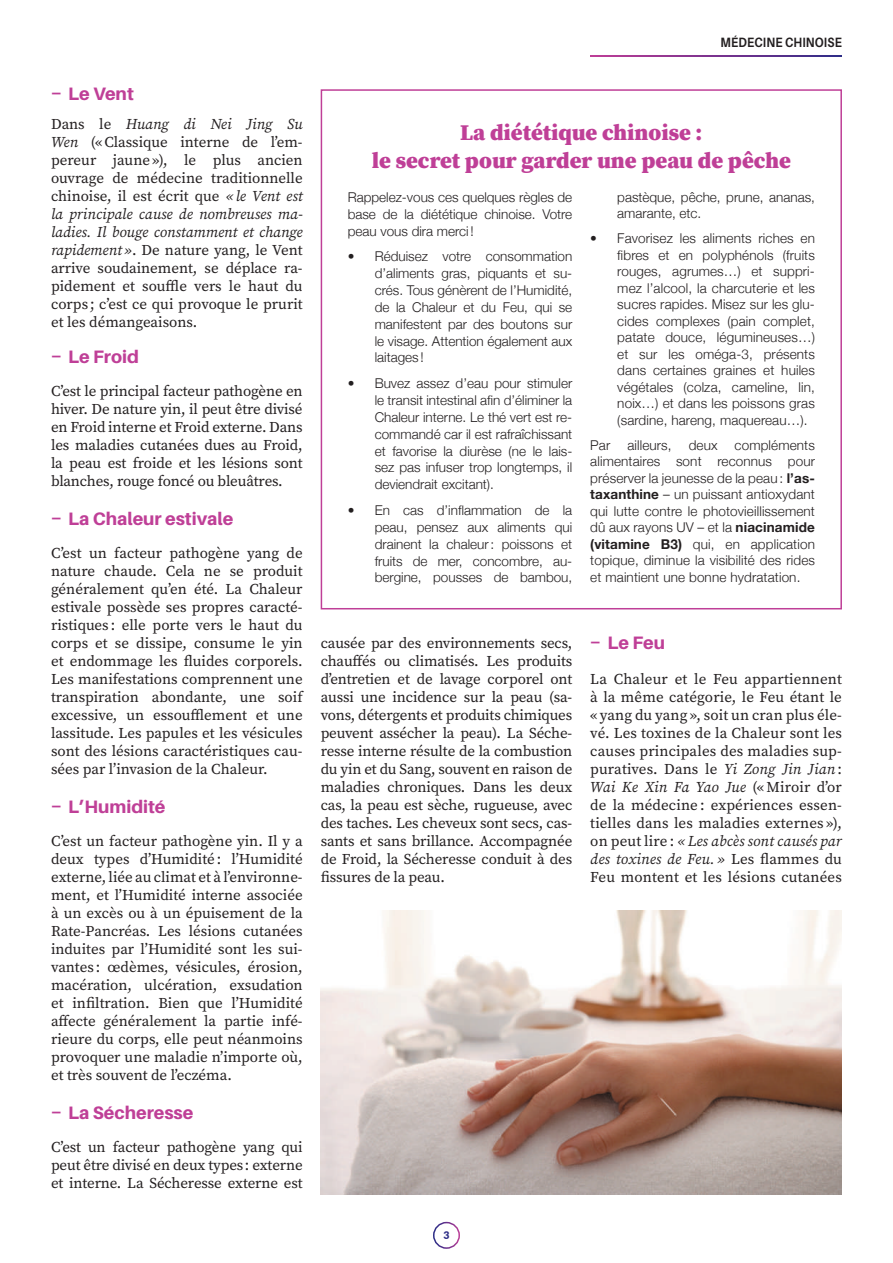
<style>
.page{position:relative;width:893px;height:1263px;background:#fff}
.page>*{position:absolute;margin:0;border:0;box-sizing:border-box;transform-origin:0 0}
.t1{font:900 22.5px/28.5px "Source Serif Pro";color:#bf3f97;text-align:center}
.t2{font:800 18px "Aileron";color:#bf3f97}
.t3{font:15px/18px "Source Serif Pro";letter-spacing:-.01em;color:#231f20;text-align:justify}
.t4{font:300 13.5px/16.5px "Helvetica Neue";color:#231f20;text-align:justify}
.t5{font:700 13.5px "Aileron";letter-spacing:.01em;color:#231f20;scale:.86 1}
.t6{font:900 10.5px "Lato";color:#2d2d86}
.s1{font-family:"Arial";font-weight:400}
.s2{font-style:italic}
.s3{font-weight:700}
</style>
<div class="page">
<div style="left:433px;top:1222px;width:27px;height:27px;border:2px solid #fff;border-radius:50%"></div>
<svg style="left:590px;top:56px;width:252px;height:1px"></svg>
<img style="left:321px;top:911px;width:521px;height:284px">
<div style="left:321px;top:89px;width:521px;height:520px;border:2px solid #bf3f97"></div>
<p class="t2" style="left:51px;top:84px;width:84px"><span class="s1">−</span> Le Vent</p>
<p class="t3" style="left:51px;top:115px;width:253px">Dans le <span class="s2">Huang di Nei Jing Su Wen</span> («Classique interne de l’em&shy;pereur jaune»), le plus ancien ouvrage de médecine traditionnelle chinoise, il est écrit que <span class="s2">«le Vent est la principale cause de nombreuses ma&shy;ladies. Il bouge constamment et change rapidement»</span>. De nature yang, le Vent arrive soudainement, se déplace ra&shy;pidement et souffle vers le haut du corps ; c’est ce qui provoque le prurit et les démangeaisons.</p>
<p class="t2" style="left:51px;top:347px;width:89px"><span class="s1">−</span> Le Froid</p>
<p class="t3" style="left:51px;top:382px;width:253px">C’est le principal facteur pathogène en hiver. De nature yin, il peut être divisé en Froid interne et Froid externe. Dans les maladies cutanées dues au Froid, la peau est froide et les lésions sont blanches, rouge foncé ou bleuâtres.</p>
<p class="t2" style="left:51px;top:509px;width:184px"><span class="s1">−</span> La Chaleur estivale</p>
<p class="t3" style="left:51px;top:544px;width:253px">C’est un facteur pathogène yang de nature chaude. Cela ne se produit généralement qu’en été. La Chaleur estivale possède ses propres caracté&shy;ristiques : elle porte vers le haut du corps et se dissipe, consume le yin et endommage les fluides corporels.<br>Les manifestations comprennent une transpiration abondante, une soif excessive, un essoufflement et une lassitude. Les papules et les vésicules sont des lésions caractéristiques cau&shy;sées par l’invasion de la Chaleur.</p>
<p class="t2" style="left:51px;top:797px;width:116px"><span class="s1">−</span> L’Humidité</p>
<p class="t3" style="left:51px;top:832px;width:253px">C’est un facteur pathogène yin. Il y a deux types d’Humidité: l’Humidité externe, liée au climat et à l’environne&shy;ment, et l’Humidité interne associée à un excès ou à un épuisement de la Rate-Pancréas. Les lésions cutanées induites par l’Humidité sont les sui&shy;vantes : œdèmes, vésicules, érosion, macération, ulcération, exsudation et infiltration. Bien que l’Humidité affecte généralement la partie infé&shy;rieure du corps, elle peut néanmoins provoquer une maladie n’importe où, et très souvent de l’eczéma.</p>
<p class="t2" style="left:51px;top:1103px;width:144px"><span class="s1">−</span> La Sécheresse</p>
<p class="t3" style="left:51px;top:1138px;width:253px">C’est un facteur pathogène yang qui peut être divisé en deux types: externe et interne. La Sécheresse externe est</p>
<p class="t5" style="left:721px;top:34px;width:143px">MÉDECINE CHINOISE</p>
<h1 class="t1" style="left:372px;top:117px;width:421px">La diététique chinoise :<br>le secret pour garder une peau de pêche</h1>
<p class="t4" style="left:348px;top:187px;width:226px;line-height:17px">Rappelez-vous ces quelques règles de base de la diététique chinoise. Votre peau vous dira merci !</p>
<p class="t4" style="left:375px;top:247px;width:199px;line-height:17px;text-indent:-27px">• Réduisez votre consommation d’aliments gras, piquants et su&shy;crés. Tous génèrent de l’Humidité, de la Chaleur et du Feu, qui se manifestent par des boutons sur le visage. Attention également aux laitages !</p>
<p class="t4" style="left:375px;top:374px;width:199px;line-height:17px;text-indent:-27px">• Buvez assez d’eau pour stimuler le transit intestinal afin d’éliminer la Chaleur interne. Le thé vert est re&shy;commandé car il est rafraîchissant et favorise la diurèse (ne le lais&shy;sez pas infuser trop longtemps, il deviendrait excitant).</p>
<p class="t4" style="left:375px;top:500px;width:199px;line-height:17px;text-indent:-27px">• En cas d’inflammation de la peau, pensez aux aliments qui drainent la chaleur: poissons et fruits de mer, concombre, au&shy;bergine, pousses de bambou,</p>
<p class="t4" style="left:617px;top:188px;width:199px">pastèque, pêche, prune, ananas, amarante, etc.</p>
<p class="t4" style="left:617px;top:229px;width:199px;text-indent:-27px">• Favorisez les aliments riches en fibres et en polyphénols (fruits rouges, agrumes…) et suppri&shy;mez l’alcool, la charcuterie et les sucres rapides. Misez sur les glu&shy;cides complexes (pain complet, patate douce, légumineuses…) et sur les oméga-3, présents dans certaines graines et huiles végétales (colza, cameline, lin, noix…) et dans les poissons gras (sardine, hareng, maquereau…).</p>
<p class="t4" style="left:590px;top:436px;width:22px">Par</p>
<p class="t4" style="left:627px;top:436px;width:46px">ailleurs,</p>
<p class="t4" style="left:689px;top:436px;width:30px">deux</p>
<p class="t4" style="left:590px;top:436px;width:226px;text-indent:144px">compléments alimentaires sont reconnus pour préserver la jeunesse de la peau : <span class="s3">l’as&shy;taxanthine</span> – un puissant antioxydant qui lutte contre le photovieillissement dû aux rayons UV – et la <span class="s3">niacinamide (vitamine B3)</span> qui, en application topique, diminue la visibilité des rides et maintient une bonne hydratation.</p>
<p class="t3" style="left:321px;top:634px;width:253px">causée par des environnements secs, chauffés ou climatisés. Les produits d’entretien et de lavage corporel ont aussi une incidence sur la peau (sa&shy;vons, détergents et produits chimiques peuvent assécher la peau). La Séche&shy;resse interne résulte de la combustion du yin et du Sang, souvent en raison de maladies chroniques. Dans les deux cas, la peau est sèche, rugueuse, avec des taches. Les cheveux sont secs, cas&shy;sants et sans brillance. Accompagnée de Froid, la Sécheresse conduit à des fissures de la peau.</p>
<p class="t2" style="left:590px;top:633px;width:76px"><span class="s1">−</span> Le Feu</p>
<p class="t3" style="left:590px;top:670px;width:253px">La Chaleur et le Feu appartiennent à la même catégorie, le Feu étant le « yang du yang », soit un cran plus éle&shy;vé. Les toxines de la Chaleur sont les causes principales des maladies sup&shy;puratives. Dans le <span class="s2">Yi Zong Jin Jian</span> :<br><span class="s2">Wai Ke Xin Fa Yao Jue</span> («Miroir d’or de la médecine : expériences essen&shy;tielles dans les maladies externes »), on peut lire : <span class="s2">« Les abcès sont causés par des toxines de Feu. »</span> Les flammes du Feu montent et les lésions cutanées</p>
<p class="t6" style="left:443px;top:1227px;width:8px">3</p>
</div>
